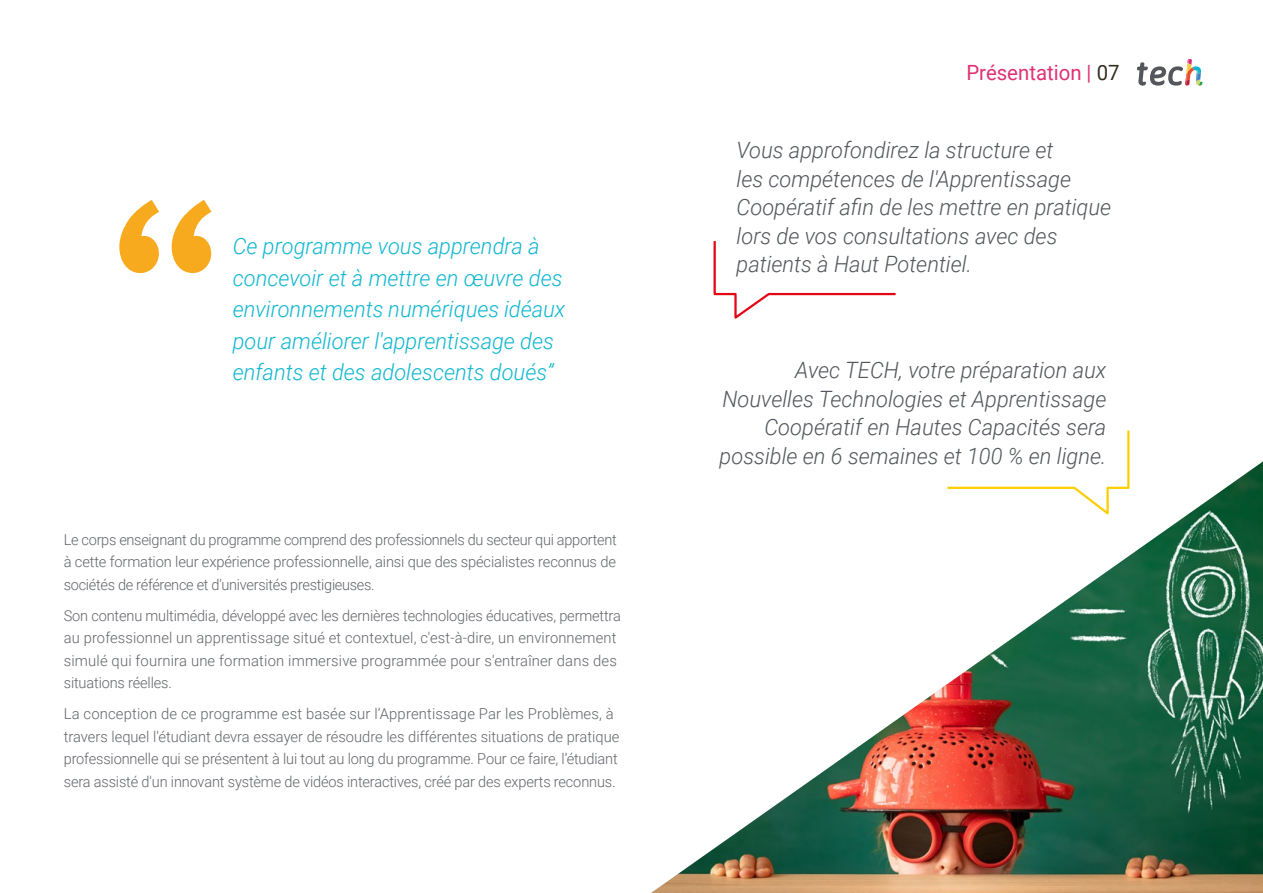
<style>
.page{position:relative;width:1263px;height:893px;background:#fff}
.page>*{position:absolute;margin:0;border:0;box-sizing:border-box;transform-origin:0 0}
.t1{font:italic 300 22.5px/28.5px "Roboto";color:#52555b;text-align:right}
.t2{font:italic 300 22.5px/31.5px "Roboto";color:#0fb6cf}
.t3{font:21px "Roboto";color:#df3174}
.t4{font:300 15px/22.5px "Roboto";letter-spacing:-.01em;color:#61646a;text-align:justify}
.t5{font:300 15px/22.5px "Roboto";letter-spacing:.01em;color:#61646a}
.s1{color:#312e20}
</style>
<div class="page">
<img style="left:651px;top:461px;width:612px;height:432px">
<svg style="left:945px;top:430px;width:186px;height:88px"></svg>
<svg style="left:713px;top:241px;width:183px;height:78px"></svg>
<svg style="left:119px;top:200px;width:92px;height:73px"></svg>
<svg style="left:1137px;top:59px;width:65px;height:27px"></svg>
<h1 class="t2" style="left:233px;top:230px;width:334px">Ce programme vous apprendra à concevoir et à mettre en œuvre des environnements numériques idéaux pour améliorer l'apprentissage des enfants et des adolescents doués”</h1>
<p class="t4" style="left:64px;top:528px;width:554px">Le corps enseignant du programme comprend des professionnels du secteur qui apportent à cette formation leur expérience professionnelle, ainsi que des spécialistes reconnus de sociétés de référence et d'universités prestigieuses.</p>
<p class="t5" style="left:64px;top:604px;width:558px">Son contenu multimédia, développé avec les dernières technologies éducatives, permettra au professionnel un apprentissage situé et contextuel, c'est-à-dire, un environnement simulé qui fournira une formation immersive programmée pour s'entraîner dans des situations réelles.</p>
<p class="t4" style="left:64px;top:702px;width:557px;text-align:left">La conception de ce programme est basée sur l’Apprentissage Par les Problèmes, à travers lequel l'étudiant devra essayer de résoudre les différentes situations de pratique professionnelle qui se présentent à lui tout au long du programme. Pour ce faire, l’étudiant sera assisté d'un innovant système de vidéos interactives, créé par des experts reconnus.</p>
<h2 class="t3" style="left:966px;top:57px;width:155px">Présentation | <span class="s1">07</span></h2>
<h1 class="t1" style="left:736px;top:135px;width:376px;text-align:left">Vous approfondirez la structure et<br>les compétences de l'Apprentissage Coopératif afin de les mettre en pratique lors de vos consultations avec des patients à Haut Potentiel.</h1>
<h1 class="t1" style="left:720px;top:355px;width:388px">Avec TECH, votre préparation aux Nouvelles Technologies et Apprentissage Coopératif en Hautes Capacités sera possible en 6 semaines et 100 % en ligne.</h1>
</div>
